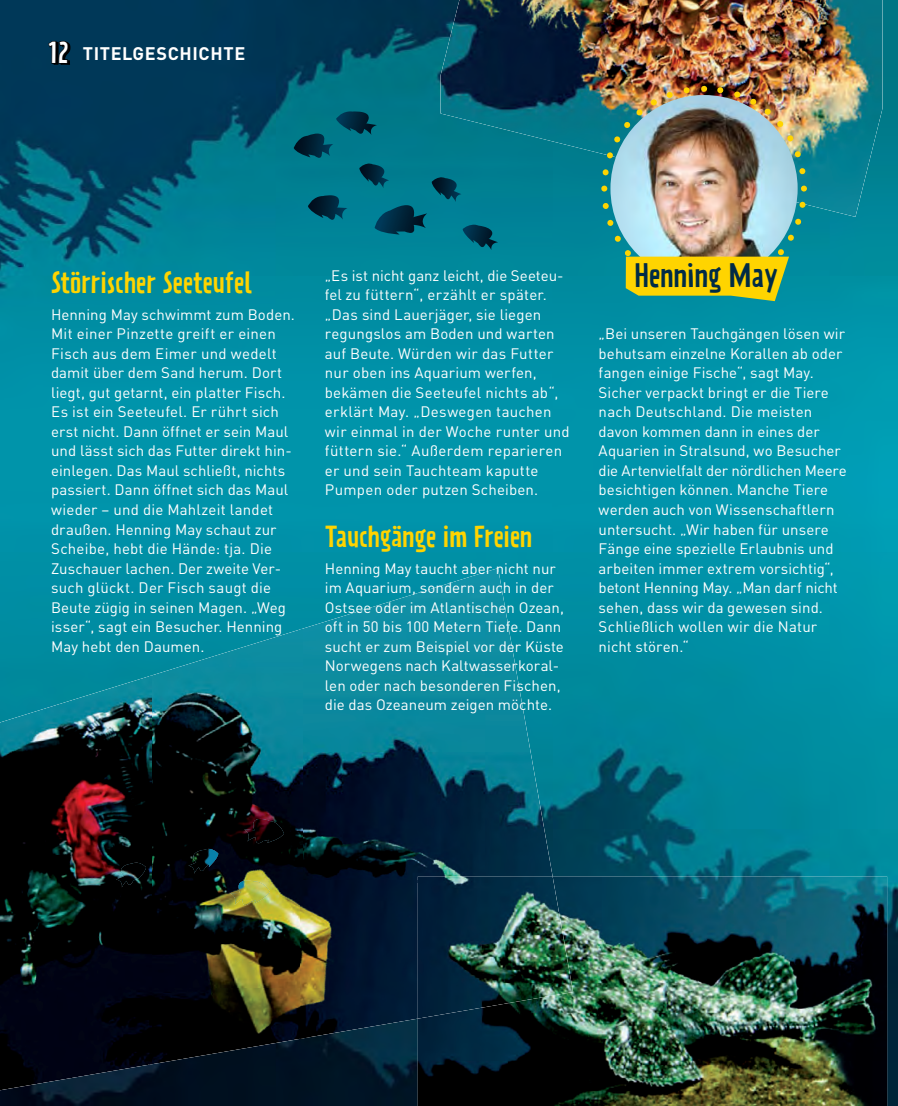
<style>
.page{position:relative;width:898px;height:1106px;background:#fff}
.page>*{position:absolute;margin:0;border:0;box-sizing:border-box;transform-origin:0 0}
.t1{font:30px "Prater Sans OT";letter-spacing:-.01em;color:#002b46}
.t2{font:27px "Prater Sans OT";letter-spacing:-.01em;color:#ffd400}
.t3{font:700 18px "DIN Pro";letter-spacing:.035em;color:#fff}
.t4{font:15px/19.5px "DIN Pro";letter-spacing:.01em;color:#fff}
.s1{font-family:"Prater Sans OT";font-weight:400;font-size:27px;color:#000}
</style>
<div class="page">
<img style="left:0;top:0;width:897px;height:1106px">
<img style="left:440px;top:0;width:442px;height:217px">
<img style="left:598px;top:83px;width:211px;height:211px">
<img style="left:610px;top:95px;width:187px;height:187px;border-radius:50%">
<svg style="left:293px;top:111px;width:205px;height:139px;background:#007184"></svg>
<img style="left:417px;top:876px;width:469px;height:230px">
<img style="left:301px;top:568px;width:251px;height:312px">
<img style="left:150px;top:619px;width:152px;height:471px">
<img style="left:0;top:672px;width:151px;height:418px">
<img style="left:301px;top:880px;width:117px;height:158px">
<svg style="left:301px;top:1037px;width:8px;height:2px"></svg>
<img style="left:230px;top:880px;width:39px;height:25px">
<img style="left:244px;top:819px;width:40px;height:24px">
<img style="left:188px;top:849px;width:30px;height:24px">
<img style="left:116px;top:862px;width:30px;height:25px">
<img style="left:417px;top:876px;width:156px;height:142px">
<svg style="left:47px;top:40px;width:24px;height:26px"></svg>
<svg style="left:625px;top:257px;width:163px;height:44px;background:#dac917"></svg>
<p class="t3" style="left:50px;top:47px;width:196px"><span class="s1">12</span> TITELGESCHICHTE</p>
<h4 class="t2" style="left:51px;top:271px;width:203px">Störrischer Seeteufel</h4>
<p class="t1" style="left:633px;top:263px;width:146px">Henning May</p>
<p class="t4" style="left:51px;top:306px;width:245px">Henning May schwimmt zum Boden.<br>Mit einer Pinzette greift er einen Fisch aus dem Eimer und wedelt damit über dem Sand herum. Dort liegt, gut getarnt, ein platter Fisch.<br>Es ist ein Seeteufel. Er rührt sich erst nicht. Dann öffnet er sein Maul und lässt sich das Futter direkt hin&shy;einlegen. Das Maul schließt, nichts passiert. Dann öffnet sich das Maul wieder – und die Mahlzeit landet draußen. Henning May schaut zur Scheibe, hebt die Hände: tja. Die Zuschauer lachen. Der zweite Ver&shy;such glückt. Der Fisch saugt die Beute zügig in seinen Magen. „Weg isser“, sagt ein Besucher. Henning May hebt den Daumen.</p>
<p class="t4" style="left:325px;top:267px;width:246px">„Es ist nicht ganz leicht, die Seeteu&shy;fel zu füttern“, erzählt er später. „Das sind Lauerjäger, sie liegen regungslos am Boden und warten auf Beute. Würden wir das Futter nur oben ins Aquarium werfen, bekämen die See teufel nichts ab“, erklärt May. „Deswegen tauchen wir einmal in der Woche runter und füttern sie.“ Außerdem reparieren er und sein Tauchteam kaputte<br>Pumpen oder putzen Scheiben.</p>
<h4 class="t2" style="left:325px;top:525px;width:209px">Tauchgänge im Freien</h4>
<p class="t4" style="left:325px;top:560px;width:241px">Henning May taucht aber nicht nur im Aquarium, sondern auch in der Ostsee oder im Atlantischen Ozean, oft in 50 bis 100 Metern Tiefe. Dann sucht er zum Beispiel vor der Küste Norwegens nach Kaltwasserkoral&shy;len oder nach besonderen Fischen, die das Ozeaneum zeigen möchte.</p>
<p class="t4" style="left:598px;top:326px;width:249px">„Bei unseren Tauchgängen lösen wir behutsam einzelne Korallen ab oder fangen einige Fische“, sagt May.<br>Sicher verpackt bringt er die Tiere nach Deutschland. Die meisten davon kommen dann in eines der Aquarien in Stralsund, wo Besucher die Arten vielfalt der nördlichen Meere besichtigen können. Manche Tiere werden auch von Wissenschaftlern untersucht. „Wir haben für unsere Fänge eine spezielle Erlaubnis und arbeiten immer extrem vorsichtig“, betont Henning May. „Man darf nicht sehen, dass wir da gewesen sind.<br>Schließlich wollen wir die Natur nicht stören.“</p>
</div>
